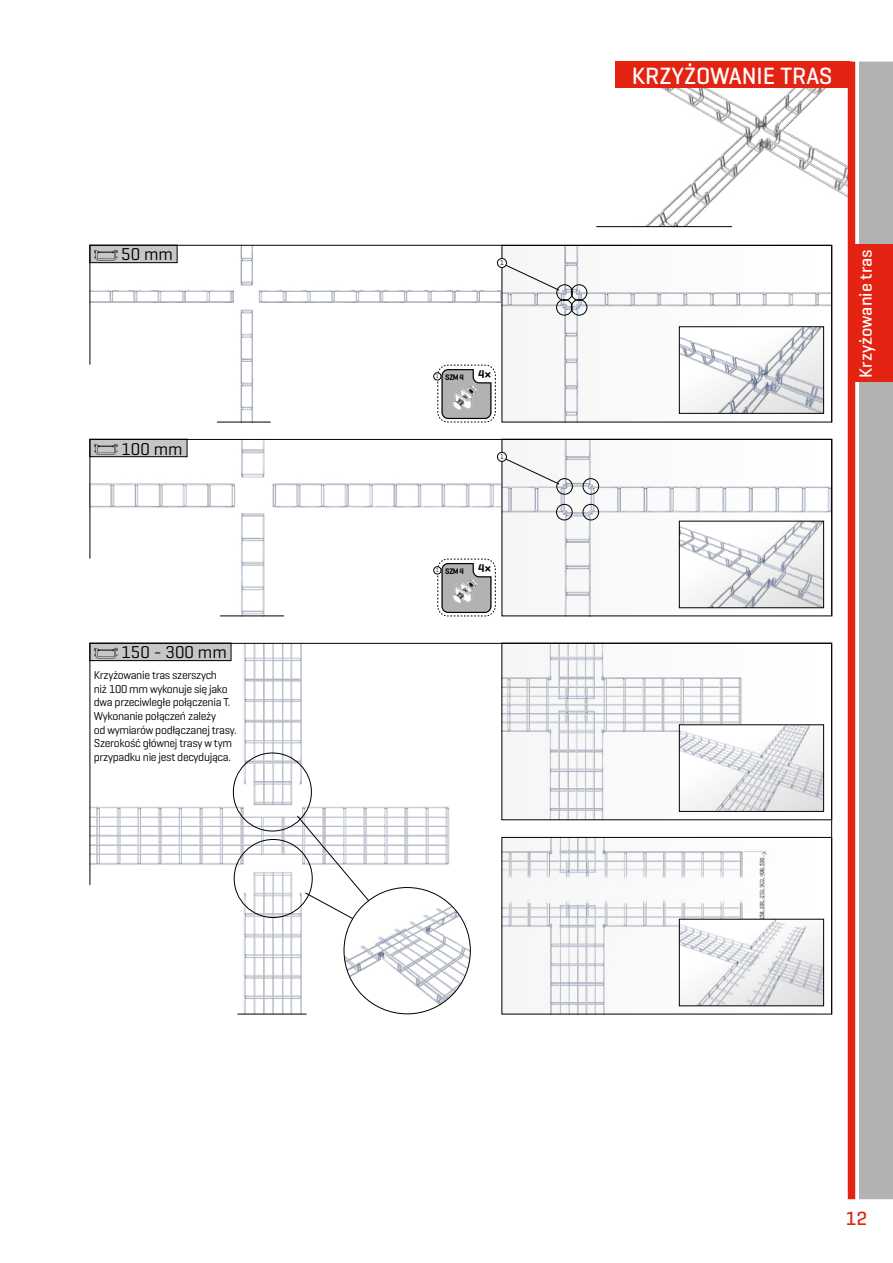
<style>
.page{position:relative;width:893px;height:1263px;background:#fff}
.page>*{position:absolute;margin:0;border:0;box-sizing:border-box;transform-origin:0 0}
.t1{font:500 24px "Geogrotesque";color:#fff}
.t2{font:500 19.5px "Geogrotesque";color:#e42313}
.t3{font:500 18px "Geogrotesque";color:#fff}
.t4{font:17.4px "Geogrotesque";color:#000}
.t5{font:11.7px/13.5px "Geogrotesque";letter-spacing:-.03em;color:#000}
.t6{font:600 8.25px "Geogrotesque";letter-spacing:-.04em;color:#000;scale:.95 1}
.t7{font:7.05px "Geogrotesque";color:#000}
</style>
<div class="page">
<svg style="left:90px;top:245px;width:758px;height:371px"></svg>
<hr style="left:220px;top:616px;width:64px;height:1px;background:#000">
<svg style="left:90px;top:245px;width:742px;height:178px"></svg>
<svg style="left:90px;top:439px;width:742px;height:177px"></svg>
<hr style="left:237px;top:1014px;width:69px;height:1px;background:#000">
<svg style="left:90px;top:643px;width:742px;height:371px"></svg>
<img style="left:645px;top:88px;width:203px;height:139px">
<hr style="left:596px;top:226px;width:136px;height:1px;background:#000">
<svg style="left:855px;top:62px;width:4px;height:1137px"></svg>
<div style="left:848px;top:62px;width:7px;height:1137px;background:#e42313"></div>
<div style="left:859px;top:62px;width:34px;height:1137px;background:#b3b2b2"></div>
<div style="left:615px;top:62px;width:234px;height:26px;background:#e42313"></div>
<div style="left:850px;top:245px;width:43px;height:137px;background:#e42313"></div>
<h3 class="t4" style="left:121px;top:244px;width:53px">50 mm</h3>
<h3 class="t4" style="left:121px;top:438px;width:63px">100 mm</h3>
<h3 class="t4" style="left:121px;top:642px;width:107px">150 - 300 mm</h3>
<p class="t5" style="left:94px;top:668px;width:144px">Krzyżowanie tras szerszych<br>niż 100 mm wykonuje się jako dwa przeciwległe połączenia T.<br>Wykonanie połączeń zależy<br>od wymiarów podłączanej trasy.<br>Szerokość głównej trasy w tym przypadku nie jest decydująca.</p>
<p class="t7" style="left:500px;top:259px;width:5px">1</p>
<p class="t6" style="left:436px;top:372px;width:60px"><sup>1</sup> SZM 4 <sup>4</sup><sup>×</sup></p>
<p class="t7" style="left:500px;top:452px;width:5px">1</p>
<p class="t6" style="left:436px;top:566px;width:60px"><sup>1</sup> SZM 4 <sup>4</sup><sup>×</sup></p>
<h1 class="t1" style="left:632px;top:61px;width:202px">KRZYŻOWANIE TRAS</h1>
<h3 class="t3" style="left:854px;top:378px;width:130px;rotate:-90deg">Krzyżowanie tras</h3>
<h2 class="t2" style="left:846px;top:1206px;width:23px">12</h2>
</div>
